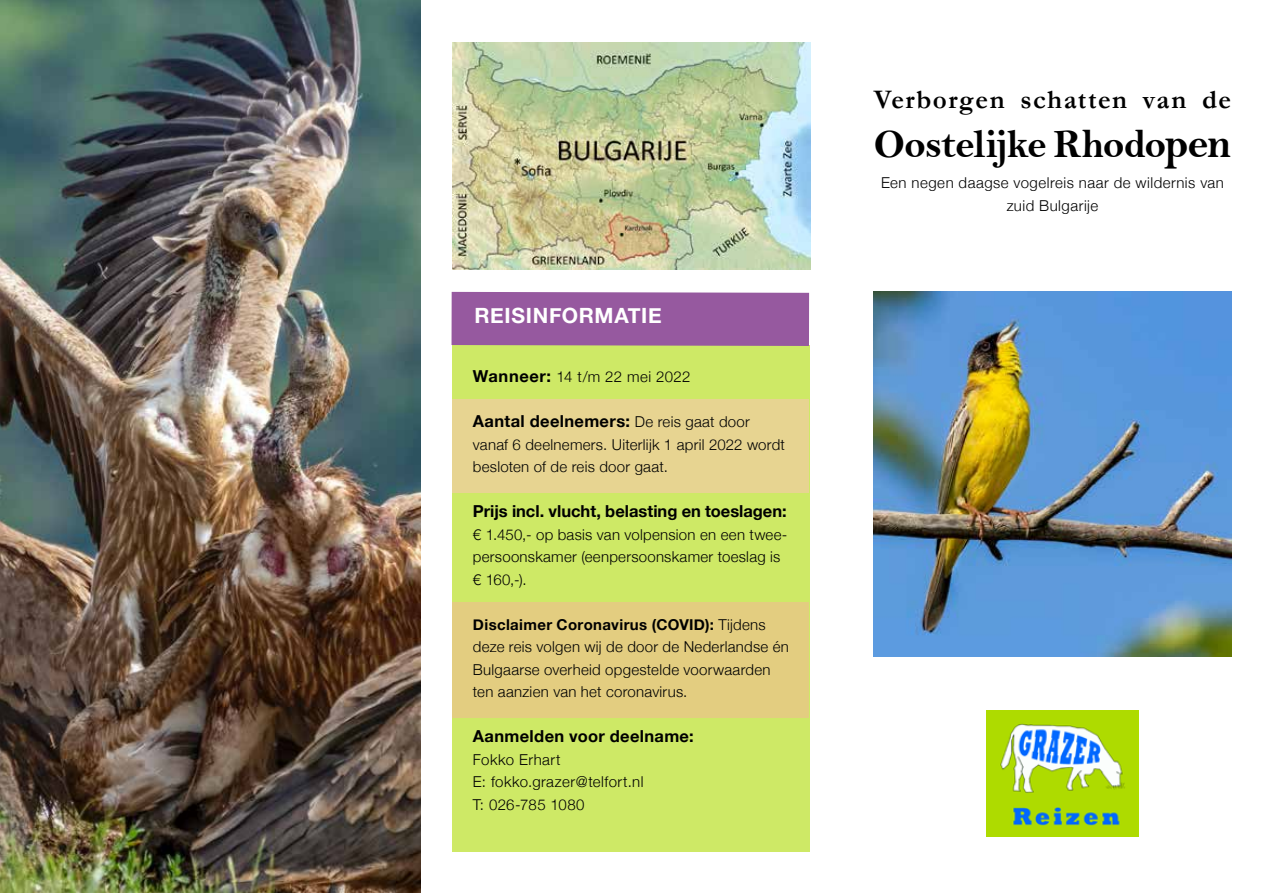
<style>
.page{position:relative;width:1263px;height:893px;background:#fff}
.page>*{position:absolute;margin:0;border:0;box-sizing:border-box;transform-origin:0 0}
.t1{font:40.5px "Bell MT Bold";letter-spacing:-.03em;color:#000}
.t2{font:700 27px "Garamond";letter-spacing:.055em;color:#000}
.t3{font:700 21px "Helvetica Neue";letter-spacing:.03em;color:#fff}
.t4{font:700 16.5px "Helvetica Neue";letter-spacing:.015em;color:#000}
.t5{font:300 15px/22.5px "Helvetica Neue";letter-spacing:.02em;color:#000}
.s1{font-weight:700;font-size:16.5px}
.s2{font-weight:300;font-size:15px}
.s3{font-weight:700}
.s4{font-size:43.5px}
</style>
<div class="page">
<img style="left:0;top:0;width:421px;height:893px">
<img style="left:453px;top:43px;width:357px;height:226px">
<div style="left:452px;top:346px;width:357px;height:505px;background:#cee966"></div>
<div style="left:452px;top:399px;width:357px;height:93px;background:#e7d491"></div>
<div style="left:452px;top:602px;width:357px;height:116px;background:#e3cd80"></div>
<div style="left:451px;top:292px;width:358px;height:54px;background:#96599f"></div>
<img style="left:874px;top:291px;width:357px;height:366px">
<img style="left:986px;top:710px;width:152px;height:127px">
<h3 class="t3" style="left:474px;top:299px;width:189px">REISINFORMATIE</h3>
<p class="t5" style="left:473px;top:365px;width:219px"><span class="s1">Wanneer:</span> 14 t/m 22 mei 2022</p>
<p class="t4" style="left:473px;top:409px;width:278px">Aantal deelnemers: <span class="s2">De reis gaat door</span></p>
<p class="t5" style="left:473px;top:432px;width:314px">vanaf 6 deelnemers. Uiterlijk 1 april 2022 wordt besloten of de reis door gaat.</p>
<p class="t4" style="left:473px;top:499px;width:315px">Prijs incl. vlucht, belasting en toeslagen:</p>
<p class="t5" style="left:473px;top:522px;width:316px">€ 1.450,- op basis van volpension en een twee&shy;persoonskamer (eenpersoonskamer toeslag is € 160,-).</p>
<p class="t5" style="left:473px;top:612px;width:318px"><span class="s3">Disclaimer Coronavirus (COVID):</span> Tijdens deze reis volgen wij de door de Nederlandse én Bulgaarse overheid opgestelde voorwaarden ten aanzien van het coronavirus.</p>
<p class="t4" style="left:473px;top:724px;width:222px">Aanmelden voor deelname:</p>
<p class="t5" style="left:473px;top:747px;width:172px">Fokko Erhart<br>E: fokko.grazer@telfort.nl<br>T: 026-785 1080</p>
<h2 class="t2" style="left:874px;top:83px;width:359px">Verborgen schatten van de</h2>
<h1 class="t1" style="left:874px;top:120px;width:359px">Oostelijke Rhodo<span class="s4">pen</span></h1>
<p class="t5" style="left:881px;top:171px;width:344px;text-align:center">Een negen daagse vogelreis naar de wildernis van zuid Bulgarije</p>
</div>
